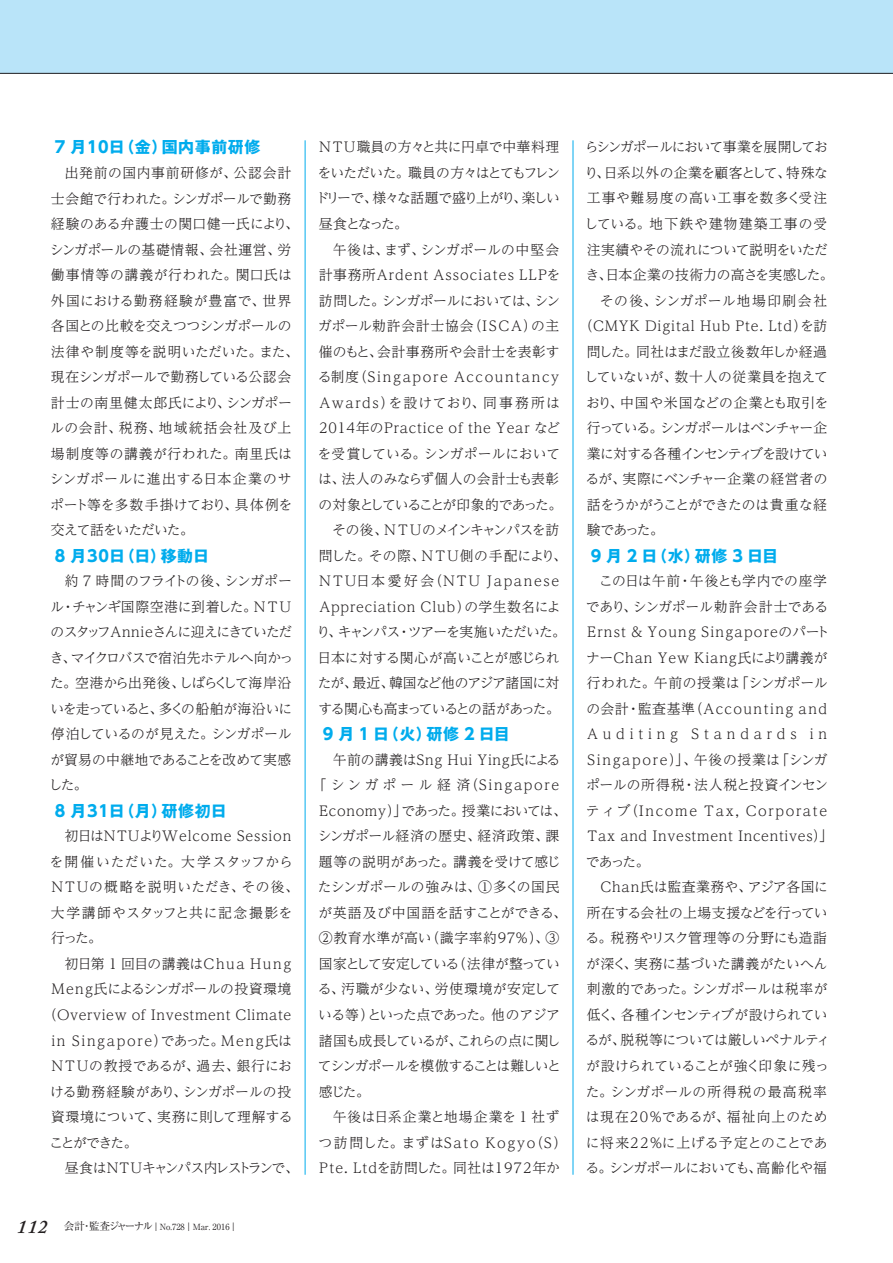
<style>
.page{position:relative;width:893px;height:1263px;background:#fff}
.page>*{position:absolute;margin:0;border:0;box-sizing:border-box;transform-origin:0 0}
.t1{font:700 15.9px "Gothic MB101 Pro";letter-spacing:.04em;color:#00aced}
.t2{font:300 13.8px/25.5px "UD Reimin Pr 6 N";letter-spacing:.01em;color:#231f20}
.t3{font:300 13.8px/25.5px "UD Reimin Pr 6 N";letter-spacing:.06em;color:#231f20}
.t4{font:300 13.8px/25.5px "UD Reimin Pr 6 N";letter-spacing:-.01em;color:#231f20}
.t5{font:300 13.8px/25.5px "UD Reimin Pr 6 N";letter-spacing:-.04em;color:#231f20}
.t6{font:300 13.8px "UD Reimin Pr 6 N";letter-spacing:.115em;color:#231f20}
.t7{font:300 13.8px "UD Reimin Pr 6 N";letter-spacing:.035em;color:#231f20}
.t8{font:300 13.8px "UD Reimin Pr 6 N";letter-spacing:-.08em;color:#231f20}
.t9{font:300 13.8px "UD Reimin Pr 6 N";letter-spacing:-.015em;color:#231f20}
.t10{font:300 13.8px "UD Reimin Pr 6 N";letter-spacing:.075em;color:#231f20}
.t11{font:300 13.8px "UD Reimin Pr 6 N";letter-spacing:-.085em;color:#231f20}
.t12{font:300 13.8px "UD Reimin Pr 6 N";letter-spacing:.04em;color:#231f20}
.t13{font:300 13.8px "UD Reimin Pr 6 N";letter-spacing:.055em;color:#231f20}
.t14{font:300 13.8px "UD Reimin Pr 6 N";letter-spacing:-.065em;color:#231f20}
.t15{font:300 13.8px "UD Reimin Pr 6 N";letter-spacing:.05em;color:#231f20}
.t16{font:300 13.8px "UD Reimin Pr 6 N";letter-spacing:-.03em;color:#231f20}
.t17{font:300 13.8px "UD Reimin Pr 6 N";letter-spacing:-.025em;color:#231f20}
.t18{font:300 13.8px "UD Reimin Pr 6 N";letter-spacing:-.075em;color:#231f20}
.t19{font:300 13.8px "UD Reimin Pr 6 N";letter-spacing:-.06em;color:#231f20}
.t20{font:300 13.8px "UD Reimin Pr 6 N";letter-spacing:-.055em;color:#231f20}
.t21{font:300 13.8px "UD Reimin Pr 6 N";letter-spacing:.12em;color:#231f20}
.t22{font:300 13.8px "UD Reimin Pr 6 N";letter-spacing:-.05em;color:#231f20}
.t23{font:300 13.8px "UD Reimin Pr 6 N";letter-spacing:-.09em;color:#231f20}
.t24{font:300 13.8px "UD Reimin Pr 6 N";letter-spacing:.03em;color:#231f20}
.t25{font:300 13.8px "UD Reimin Pr 6 N";letter-spacing:-.02em;color:#231f20}
.t26{font:300 13.8px "UD Reimin Pr 6 N";letter-spacing:-.045em;color:#231f20}
.t27{font:8.55px "Ryumin Pr 6 N";color:#231f20}
.s1{font-family:"UD Shin Go Pr 6 N"}
.s2{font-family:"Adobe Caslon Pro";font-weight:600;font-style:italic;font-size:19.2px}
.s3{font-size:10.65px}
</style>
<div class="page">
<div style="left:0;top:0;width:893px;height:73px;background:#b9e4f9"></div>
<hr style="left:0;top:73px;width:893px;height:1px;background:#231f20">
<hr style="left:305px;top:140px;width:1px;height:1035px;background:#00aced">
<hr style="left:573px;top:140px;width:1px;height:1035px;background:#00aced">
<p class="t1" style="left:55px;top:134px;width:207px"><span class="s1">7</span> 月<span class="s1">10</span>日（金）国内事前研修</p>
<p class="t2" style="left:50px;top:160px;width:251px;text-indent:15px">出発前の国内事前研修が、公認会計士会館で行われた。シンガポールで勤務経験のある弁護士の関口健一氏により、シンガポールの基礎情報、会社運営、労働事情等の講義が行われた。関口氏は外国における勤務経験が豊富で、世界各国との比較を交えつつシンガポールの法律や制度等を説明いただいた。また、現在シンガポールで勤務している公認会計士の南里健太郎氏により、シンガポールの会計、税務、地域統括会社及び上場制度等の講義が行われた。南里氏はシンガポールに進出する日本企業のサポート等を多数手掛けており、具体例を交えて話をいただいた。</p>
<p class="t1" style="left:55px;top:542px;width:155px"><span class="s1">8</span> 月<span class="s1">30</span>日（日）移動日</p>
<p class="t5" style="left:48px;top:568px;width:246px;text-indent:16px">約 7 時間のフライトの後、シンガポール・チャンギ国際空港に到着した。NTUのスタッフAnnieさんに迎えにきていただき、マイクロバスで宿泊先ホテルへ向かった。空港から出発後、しばらくして海岸沿いを走っていると、多くの船舶が海沿いに停泊しているのが見えた。シンガポールが貿易の中継地であることを改めて実感した。</p>
<p class="t1" style="left:55px;top:797px;width:173px"><span class="s1">8</span> 月<span class="s1">31</span>日（月）研修初日</p>
<p class="t3" style="left:50px;top:823px;width:251px;text-indent:15px">初日はNTUよりWelcome Sessionを開催いただいた。大学スタッフから<br>NTUの概略を説明いただき、その後、大学講師やスタッフと共に記念撮影を行った。</p>
<p class="t24" style="left:65px;top:952px;width:228px">初日第 1 回目の講義はChua Hung</p>
<p class="t17" style="left:51px;top:978px;width:241px">Meng氏によるシンガポールの投資環境</p>
<p class="t12" style="left:43px;top:1003px;width:250px">（Overview of Investment Climate</p>
<p class="t6" style="left:51px;top:1029px;width:242px">in Singapore）であった。Meng氏は</p>
<p class="t7" style="left:51px;top:1054px;width:242px">NTUの教授であるが、過去、銀行にお</p>
<p class="t2" style="left:50px;top:1078px;width:243px">ける勤務経験があり、シンガポールの投</p>
<p class="t9" style="left:51px;top:1105px;width:243px">資環境について、実務に則して理解する</p>
<p class="t2" style="left:50px;top:1129px;width:90px">ことができた。</p>
<p class="t18" style="left:65px;top:1156px;width:236px">昼食はNTUキャンパス内レストランで、</p>
<p class="t27" style="left:17px;top:1220px;width:222px"><span class="s2">112</span> <span class="s3">会計・監査ジャーナル</span>｜No.728｜Mar. 2016｜</p>
<p class="t2" style="left:316px;top:134px;width:246px;text-align:justify">NTU職員の方々と共に円卓で中華料理をいただいた。職員の方々はとてもフレンドリーで、様々な話題で盛り上がり、楽しい昼食となった。</p>
<p class="t2" style="left:333px;top:236px;width:228px">午後は、まず、シンガポールの中堅会</p>
<p class="t10" style="left:319px;top:264px;width:243px">計事務所Ardent Associates LLPを</p>
<p class="t19" style="left:319px;top:289px;width:243px">訪問した。シンガポールにおいては、シン</p>
<p class="t13" style="left:318px;top:315px;width:243px">ガポール勅許会計士協会（ISCA）の主</p>
<p class="t2" style="left:319px;top:338px;width:242px">催のもと、会計事務所や会計士を表彰す</p>
<p class="t6" style="left:318px;top:366px;width:243px">る制度（Singapore Accountancy</p>
<p class="t6" style="left:319px;top:391px;width:242px">Awards）を設けており、同事務所は</p>
<p class="t13" style="left:319px;top:417px;width:242px">2014年のPractice of the Year など</p>
<p class="t4" style="left:317px;top:440px;width:244px">を受賞している。シンガポールにおいて</p>
<p class="t2" style="left:318px;top:466px;width:243px">は、法人のみならず個人の会計士も表彰</p>
<p class="t8" style="left:319px;top:493px;width:245px">の対象としていることが印象的であった。</p>
<p class="t14" style="left:332px;top:519px;width:229px">その後、N T Uのメインキャンパスを訪</p>
<p class="t15" style="left:319px;top:544px;width:250px">問した。その際、NTU側の手配により、</p>
<p class="t6" style="left:319px;top:570px;width:241px">NTU日本愛好会（NTU Japanese</p>
<p class="t3" style="left:319px;top:593px;width:243px">Appreciation Club）の学生数名によ</p>
<p class="t14" style="left:316px;top:621px;width:251px">り、キャンパス・ツアーを実施いただいた。</p>
<p class="t25" style="left:318px;top:646px;width:244px">日本に対する関心が高いことが感じられ</p>
<p class="t20" style="left:318px;top:672px;width:243px">たが、最近、韓国など他のアジア諸国に対</p>
<p class="t11" style="left:318px;top:697px;width:243px">する関心も高まっているとの話があった。</p>
<p class="t1" style="left:323px;top:721px;width:188px"><span class="s1">9</span> 月 <span class="s1">1</span> 日（火）研修 <span class="s1">2</span> 日目</p>
<p class="t7" style="left:333px;top:748px;width:229px">午前の講義はSng Hui Ying氏による</p>
<p class="t21" style="left:313px;top:774px;width:248px">「シンガポール経済（Singapore</p>
<p class="t16" style="left:319px;top:799px;width:249px">Economy）」であった。授業においては、</p>
<p class="t2" style="left:318px;top:823px;width:243px">シンガポール経済の歴史、経済政策、課</p>
<p class="t9" style="left:319px;top:850px;width:243px">題等の説明があった。講義を受けて感じ</p>
<p class="t2" style="left:318px;top:874px;width:243px">たシンガポールの強みは、①多くの国民</p>
<p class="t2" style="left:318px;top:899px;width:250px">が英語及び中国語を話すことができる、</p>
<p class="t12" style="left:319px;top:927px;width:242px">②教育水準が高い（識字率約97%）、③</p>
<p class="t8" style="left:319px;top:952px;width:243px">国家として安定している（法律が整ってい</p>
<p class="t2" style="left:318px;top:976px;width:244px">る、汚職が少ない、労使環境が安定して</p>
<p class="t22" style="left:318px;top:1003px;width:243px">いる等）といった点であった。他のアジア</p>
<p class="t23" style="left:319px;top:1029px;width:243px">諸国も成長しているが、これらの点に関し</p>
<p class="t11" style="left:318px;top:1054px;width:244px">てシンガポールを模倣することは難しいと</p>
<p class="t2" style="left:319px;top:1078px;width:53px">感じた。</p>
<p class="t7" style="left:333px;top:1105px;width:229px">午後は日系企業と地場企業を 1 社ず</p>
<p class="t6" style="left:318px;top:1131px;width:250px">つ訪問した。まずはSato Kogyo（S）</p>
<p class="t7" style="left:319px;top:1156px;width:242px">Pte. Ltdを訪問した。同社は1972年か</p>
<p class="t8" style="left:585px;top:136px;width:244px">らシンガポールにおいて事業を展開してお</p>
<p class="t2" style="left:584px;top:159px;width:245px">り、日系以外の企業を顧客として、特殊な</p>
<p class="t15" style="left:587px;top:187px;width:242px">工事や難易度の高い工事を数多く受注</p>
<p class="t10" style="left:584px;top:213px;width:244px">している。地下鉄や建物建築工事の受</p>
<p class="t26" style="left:587px;top:238px;width:243px">注実績やその流れについて説明をいただ</p>
<p class="t2" style="left:585px;top:262px;width:250px">き、日本企業の技術力の高さを実感した。</p>
<p class="t10" style="left:600px;top:289px;width:229px">その後、シンガポール地場印刷会社</p>
<p class="t3" style="left:579px;top:313px;width:250px">（CMYK Digital Hub Pte. Ltd）を訪</p>
<p class="t4" style="left:587px;top:338px;width:242px">問した。同社はまだ設立後数年しか経過</p>
<p class="t9" style="left:584px;top:366px;width:245px">していないが、数十人の従業員を抱えて</p>
<p class="t2" style="left:586px;top:389px;width:244px">おり、中国や米国などの企業とも取引を</p>
<p class="t11" style="left:587px;top:417px;width:242px">行っている。シンガポールはベンチャー企</p>
<p class="t8" style="left:587px;top:442px;width:242px">業に対する各種インセンティブを設けてい</p>
<p class="t2" style="left:586px;top:466px;width:243px">るが、実際にベンチャー企業の経営者の</p>
<p class="t9" style="left:587px;top:493px;width:242px">話をうかがうことができたのは貴重な経</p>
<p class="t2" style="left:587px;top:517px;width:79px">験であった。</p>
<p class="t1" style="left:591px;top:542px;width:189px"><span class="s1">9</span> 月 <span class="s1">2</span> 日（水）研修 <span class="s1">3</span> 日目</p>
<p class="t3" style="left:586px;top:568px;width:249px;text-indent:13px">この日は午前・午後とも学内での座学であり、シンガポール勅許会計士である<br>Ernst &amp; Young SingaporeのパートナーChan Yew Kiang氏により講義が行われた。午前の授業は「シンガポールの会計・監査基準（Accounting and<br>Auditing Standards in<br>Singapore）」、午後の授業は「シンガポールの所得税・法人税と投資インセンティブ（Income Tax, Corporate<br>Tax and Investment Incentives）」であった。</p>
<p class="t4" style="left:586px;top:874px;width:246px;text-indent:15px">Chan氏は監査業務や、アジア各国に所在する会社の上場支援などを行っている。税務やリスク管理等の分野にも造詣が深く、実務に基づいた講義がたいへん刺激的であった。シンガポールは税率が低く、各種インセンティブが設けられているが、脱税等については厳しいペナルティが設けられていることが強く印象に残った。シンガポールの所得税の最高税率は現在20%であるが、福祉向上のために将来22%に上げる予定とのことである。シンガポールにおいても、高齢化や福</p>
</div>
